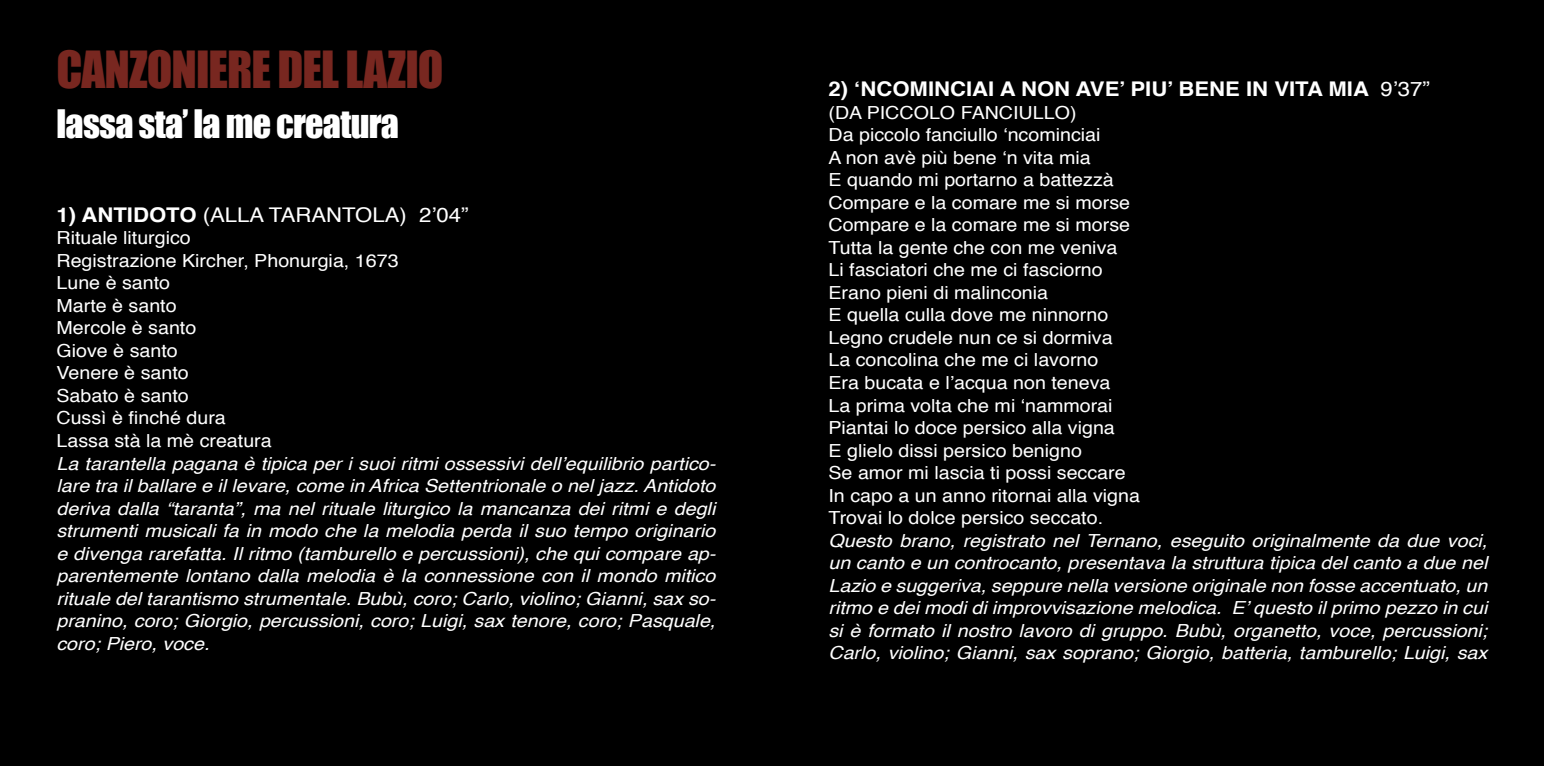
<style>
.page{position:relative;width:1544px;height:766px;background:#fff}
.page>*{position:absolute;margin:0;border:0;box-sizing:border-box;transform-origin:0 0}
.t1{font:47.02px "Impact";letter-spacing:-.02em;color:#782720}
.t2{font:36px "Impact";letter-spacing:-.02em;color:#fff}
.t3{font:700 20.25px "Helvetica";color:#fff;scale:1.09 1}
.t4{font:20.25px "Helvetica";color:#fff;scale:1.09 1}
.t5{font:italic 18px/22.5px "Helvetica";color:#fff;text-align:justify;scale:1.09 1}
.t6{font:18px/22.5px "Helvetica";color:#fff;scale:1.09 1}
.s1{font-weight:700}
.s2{font-weight:400}
</style>
<div class="page">
<div style="left:0;top:0;width:1543px;height:765px;background:#000"></div>
<h1 class="t1" style="left:56px;top:33px;width:388px">CANZONIERE DEL LAZIO</h1>
<h2 class="t2" style="left:56px;top:96px;width:344px">lassa sta’ la me creatura</h2>
<p class="t4" style="left:56px;top:199px;width:379px"><span class="s1">1) ANTIDOTO</span> (ALLA TARANTOLA) 2’04”</p>
<p class="t6" style="left:56px;top:227px;width:315px">Rituale liturgico<br>Registrazione Kircher, Phonurgia, 1673<br>Lune è santo<br>Marte è santo<br>Mercole è santo<br>Giove è santo<br>Venere è santo<br>Sabato è santo<br>Cussì è finché dura<br>Lassa stà la mè creatura</p>
<p class="t5" style="left:56px;top:452px;width:606px">La tarantella pagana è tipica per i suoi ritmi ossessivi dell’equilibrio partico&shy;lare tra il ballare e il levare, come in Africa Settentrionale o nel jazz. Antidoto deriva dalla “taranta”, ma nel rituale liturgico la mancanza dei ritmi e degli strumenti musicali fa in modo che la melodia perda il suo tempo originario e divenga rarefatta. Il ritmo (tamburello e percussioni), che qui compare ap&shy;parentemente lontano dalla melodia è la connessione con il mondo mitico rituale del tarantismo strumentale. Bubù, coro; Carlo, violino; Gianni, sax so&shy;pranino, coro; Giorgio, percussioni, coro; Luigi, sax tenore, coro; Pasquale, coro; Piero, voce.</p>
<p class="t3" style="left:828px;top:73px;width:553px">2) ‘NCOMINCIAI A NON AVE’ PIU’ BENE IN VITA MIA <span class="s2">9’37”</span></p>
<p class="t6" style="left:828px;top:102px;width:287px">(DA PICCOLO FANCIULLO)<br>Da piccolo fanciullo ‘ncominciai<br>A non avè più bene ‘n vita mia<br>E quando mi portarno a battezzà<br>Compare e la comare me si morse<br>Compare e la comare me si morse<br>Tutta la gente che con me veniva<br>Li fasciatori che me ci fasciorno<br>Erano pieni di malinconia<br>E quella culla dove me ninnorno<br>Legno crudele nun ce si dormiva<br>La concolina che me ci lavorno<br>Era bucata e l’acqua non teneva<br>La prima volta che mi ‘nammorai<br>Piantai lo doce persico alla vigna<br>E glielo dissi persico benigno<br>Se amor mi lascia ti possi seccare<br>In capo a un anno ritornai alla vigna<br>Trovai lo dolce persico seccato.</p>
<p class="t5" style="left:828px;top:529px;width:606px">Questo brano, registrato nel Ternano, eseguito originalmente da due voci, un canto e un controcanto, presentava la struttura tipica del canto a due nel Lazio e suggeriva, seppure nella versione originale non fosse accentuato, un ritmo e dei modi di improvvisazione melodica. E’ questo il primo pezzo in cui si è formato il nostro lavoro di gruppo. Bubù, organetto, voce, percussioni; Carlo, violino; Gianni, sax soprano; Giorgio, batteria, tamburello; Luigi, sax</p>
</div>
